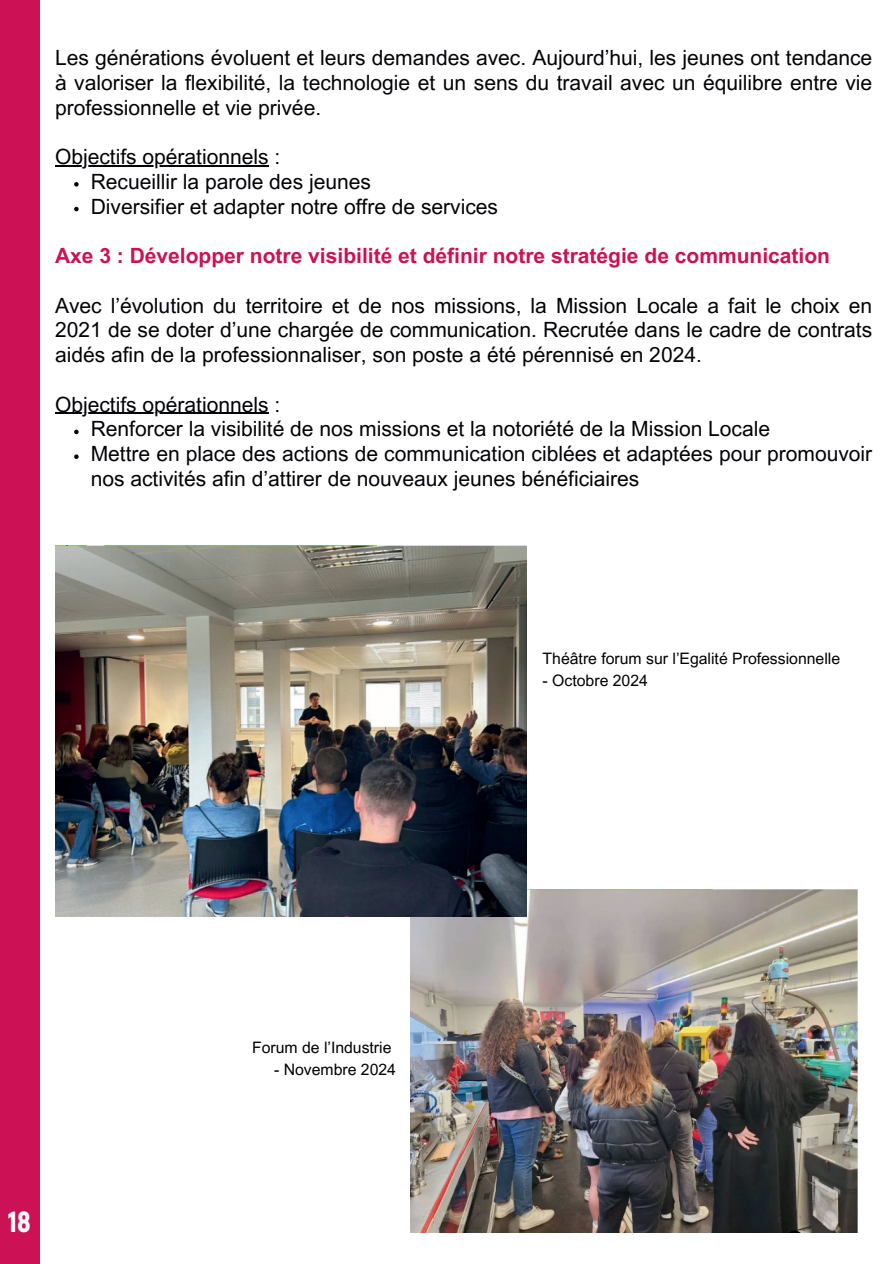
<style>
.page{position:relative;width:894px;height:1264px;background:#fff}
.page>*{position:absolute;margin:0;border:0;box-sizing:border-box;transform-origin:0 0}
.t1{font:900 29.1px "Akrobat";color:#fff}
.t2{font:21px/24.8px "Arial MT Pro";color:#020307;text-align:justify}
.t3{font:700 21px "Arial MT Pro";color:#c15}
.t4{font:15.75px "Arial MT Pro";color:#000}
</style>
<div class="page">
<div style="left:0;top:0;width:40px;height:1263px;background:#c15"></div>
<img style="left:410px;top:890px;width:446px;height:342px">
<img style="left:55px;top:545px;width:471px;height:371px">
<hr style="left:55px;top:165px;width:213px;height:1px;background:#020307">
<svg style="left:74px;top:182px;width:5px;height:4px"></svg>
<svg style="left:74px;top:207px;width:5px;height:4px"></svg>
<hr style="left:55px;top:413px;width:213px;height:1px;background:#020307">
<svg style="left:74px;top:429px;width:5px;height:5px"></svg>
<svg style="left:74px;top:454px;width:5px;height:5px"></svg>
<p class="t2" style="left:55px;top:46px;width:818px">Les générations évoluent et leurs demandes avec. Aujourd’hui, les jeunes ont tendance à valoriser la flexibilité, la technologie et un sens du travail avec un équilibre entre vie professionnelle et vie privée.</p>
<p class="t2" style="left:91px;top:145px;width:409px;text-align:left;text-indent:-36px">Objectifs opérationnels :<br>Recueillir la parole des jeunes<br>Diversifier et adapter notre offre de services</p>
<p class="t3" style="left:55px;top:243px;width:776px">Axe 3 : Développer notre visibilité et définir notre stratégie de communication</p>
<p class="t2" style="left:55px;top:294px;width:818px">Avec l’évolution du territoire et de nos missions, la Mission Locale a fait le choix en 2021 de se doter d’une chargée de communication. Recrutée dans le cadre de contrats aidés afin de la professionnaliser, son poste a été pérennisé en 2024.</p>
<p class="t2" style="left:91px;top:393px;width:782px;text-align:left;text-indent:-36px">Objectifs opérationnels :<br>Renforcer la visibilité de nos missions et la notoriété de la Mission Locale<br>Mettre en place des actions de communication ciblées et adaptées pour promouvoir nos activités afin d’attirer de nouveaux jeunes bénéficiaires</p>
<p class="t4" style="left:542px;top:650px;width:299px">Théâtre forum sur l’Egalité Professionnelle</p>
<p class="t4" style="left:542px;top:671px;width:107px">- Octobre 2024</p>
<h1 class="t1" style="left:8px;top:1202px;width:24px">18</h1>
<p class="t4" style="left:252px;top:1038px;width:141px">Forum de l’Industrie</p>
<p class="t4" style="left:274px;top:1060px;width:123px">- Novembre 2024</p>
</div>
